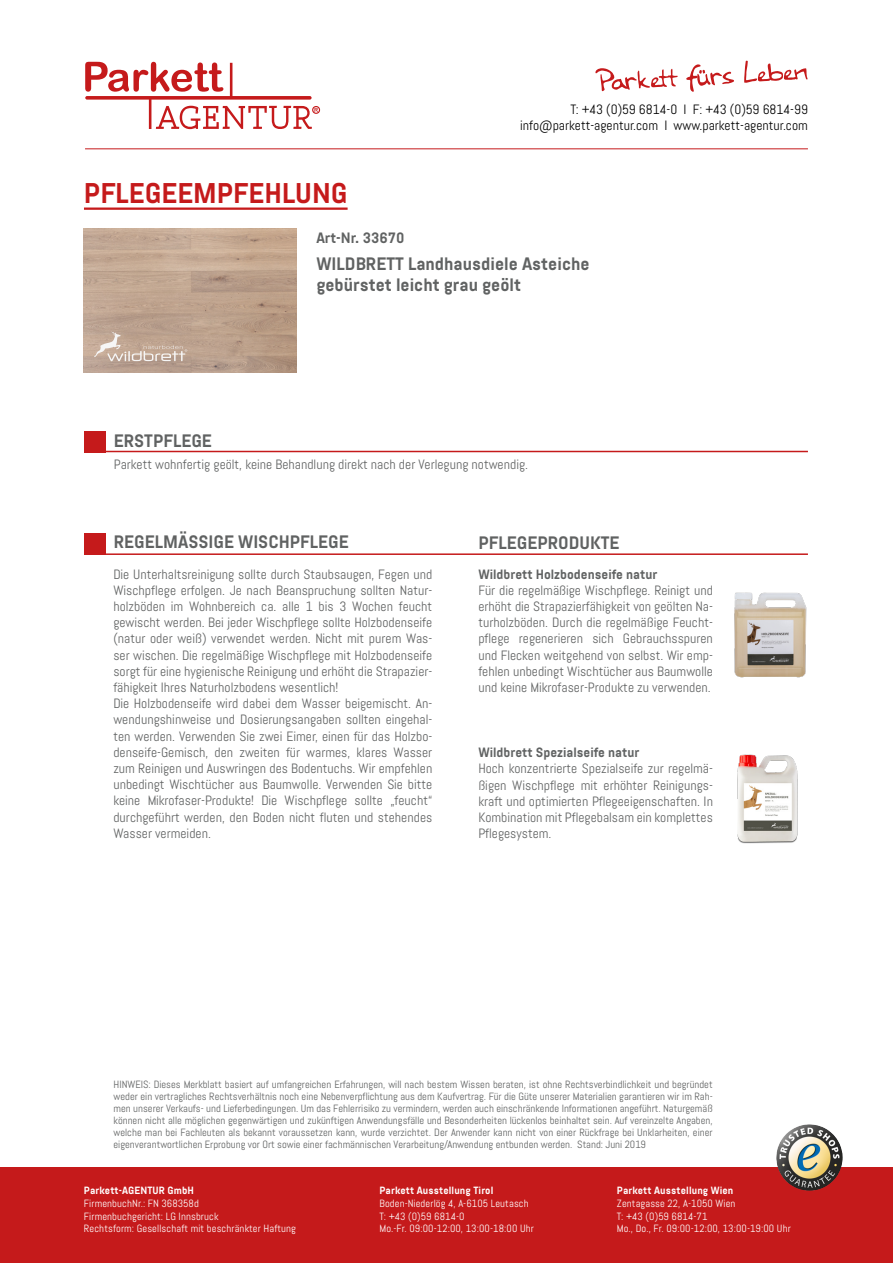
<style>
.page{position:relative;width:893px;height:1263px;background:#fff}
.page>*{position:absolute;margin:0;border:0;box-sizing:border-box;transform-origin:0 0}
.t1{font:700 28.5px "Abel Pro";color:#c51a1b}
.t2{font:700 18px/21px "Abel Pro";color:#606262}
.t3{font:700 15px "Abel Pro";color:#606262}
.t4{font:13.5px/16.2px "Abel Pro";color:#606262;text-align:justify}
.t5{font:13.5px/16.2px "Abel Pro";color:#000;text-align:right}
.t6{font:700 13.5px "Abel Pro";color:#606262}
.t7{font:10.5px/12px "Abel Pro";color:#606262;text-align:justify}
.t8{font:10.5px/12.6px "Abel Pro";letter-spacing:.01em;color:#fff}
.t9{font:700 10.5px "Abel Pro";letter-spacing:.01em;color:#fff}
</style>
<div class="page">
<div style="left:0;top:1168px;width:893px;height:95px;background:#c51a1b"></div>
<svg style="left:85px;top:62px;width:235px;height:67px"></svg>
<img style="left:776px;top:1124px;width:67px;height:67px">
<hr style="left:85px;top:149px;width:723px;height:1px;background:#c51a1b">
<svg style="left:686px;top:64px;width:48px;height:28px"></svg>
<svg style="left:595px;top:68px;width:83px;height:23px"></svg>
<svg style="left:744px;top:61px;width:64px;height:22px"></svg>
<div style="left:84px;top:431px;width:21px;height:21px;background:#c51a1b"></div>
<hr style="left:105px;top:451px;width:703px;height:1px;background:#c51a1b">
<div style="left:84px;top:534px;width:21px;height:21px;background:#c51a1b"></div>
<hr style="left:105px;top:553px;width:703px;height:2px;background:#c51a1b">
<hr style="left:84px;top:207px;width:264px;height:3px;background:#c51a1b">
<img style="left:84px;top:229px;width:213px;height:144px">
<svg style="left:94px;top:331px;width:93px;height:30px;background:#c6b0a0"></svg>
<img style="left:734px;top:592px;width:73px;height:86px">
<img style="left:737px;top:754px;width:61px;height:90px">
<p class="t5" style="left:520px;top:101px;width:289px">T: +43 (0)59 6814-0 I F: +43 (0)59 6814-99 info@parkett-agentur.com I www.parkett-agentur.com</p>
<h1 class="t1" style="left:84px;top:173px;width:17px">pflege</h1>
<h1 class="t1" style="left:177px;top:173px;width:172px">EMPFEHLUNG</h1>
<p class="t3" style="left:316px;top:227px;width:90px">Art-Nr. 33670</p>
<h2 class="t2" style="left:316px;top:253px;width:275px">WILDBRETT Landhausdiele Asteiche gebürstet leicht grau geölt</h2>
<h2 class="t2" style="left:114px;top:430px;width:100px">ERSTPFLEGE</h2>
<p class="t4" style="left:114px;top:456px;width:416px">Parkett wohnfertig geölt, keine Behandlung direkt nach der Verlegung notwendig.</p>
<h2 class="t2" style="left:114px;top:532px;width:237px">REGELMÄSSIGE WISCHPFLEGE</h2>
<p class="t4" style="left:113px;top:566px;width:320px;text-align:left">Die Unterhaltsreinigung sollte durch Staubsaugen, Fegen und Wischpflege erfolgen. Je nach Beanspruchung sollten Natur&shy;holzböden im Wohnbereich ca. alle 1 bis 3 Wochen feucht gewischt werden. Bei jeder Wischpflege sollte Holzbodenseife (natur oder weiß) verwendet werden. Nicht mit purem Was&shy;ser wischen. Die regelmäßige Wischpflege mit Holzbodenseife sorgt für eine hygienische Reinigung und erhöht die Strapazier&shy;fähigkeit Ihres Naturholzbodens wesentlich!<br>Die Holzbodenseife wird dabei dem Wasser beigemischt. An&shy;wendungshinweise und Dosierungsangaben sollten eingehal&shy;ten werden. Verwenden Sie zwei Eimer, einen für das Holzbo&shy;denseife-Gemisch, den zweiten für warmes, klares Wasser zum Reinigen und Auswringen des Bodentuchs. Wir empfehlen unbedingt Wischtücher aus Baumwolle. Verwenden Sie bitte keine Mikrofaser-Produkte! Die Wischpflege sollte „feucht“ durchgeführt werden, den Boden nicht fluten und stehendes Wasser vermeiden.</p>
<h2 class="t2" style="left:478px;top:532px;width:143px">pFLEGEPRODUKTE</h2>
<p class="t6" style="left:478px;top:564px;width:180px">Wildbrett Holzbodenseife natur</p>
<p class="t4" style="left:478px;top:582px;width:236px">Für die regelmäßige Wischpflege. Reinigt und erhöht die Strapazierfähigkeit von geölten Na&shy;turholzböden. Durch die regelmäßige Feucht&shy;pflege regenerieren sich Gebrauchsspuren und Flecken weitgehend von selbst. Wir emp&shy;fehlen unbedingt Wischtücher aus Baumwolle und keine Mikrofaser-Produkte zu verwenden.</p>
<p class="t6" style="left:478px;top:743px;width:162px">Wildbrett Spezialseife natur</p>
<p class="t4" style="left:478px;top:761px;width:236px">Hoch konzentrierte Spezialseife zur regelmä&shy;ßigen Wischpflege mit erhöhter Reinigungs&shy;kraft und optimierten Pflegeeigenschaften. In Kombination mit Pflegebalsam ein komplettes Pflegesystem.</p>
<p class="t7" style="left:114px;top:1078px;width:601px">HINWEIS: Dieses Merkblatt basiert auf umfangreichen Erfahrungen, will nach bestem Wissen beraten, ist ohne Rechtsverbindlichkeit und begründet weder ein vertragliches Rechtsverhältnis noch eine Nebenverpflichtung aus dem Kaufvertrag. Für die Güte unserer Materialien garantieren wir im Rah&shy;men unserer Verkaufs- und Lieferbedingungen. Um das Fehlerrisiko zu vermindern, werden auch einschränkende Informationen angeführt. Naturgemäß können nicht alle möglichen gegenwärtigen und zukünftigen Anwendungsfälle und Besonderheiten lückenlos beinhaltet sein. Auf vereinzelte Angaben, welche man bei Fachleuten als bekannt voraussetzen kann, wurde verzichtet. Der Anwender kann nicht von einer Rückfrage bei Unklarheiten, einer eigenverantwortlichen Erprobung vor Ort sowie einer fachmännischen Verarbeitung/Anwendung entbunden werden. Stand: Juni 2019</p>
<p class="t9" style="left:84px;top:1183px;width:112px">Parkett-AGENTUR GmbH</p>
<p class="t8" style="left:84px;top:1197px;width:214px">FirmenbuchNr.: FN 368358d<br>Firmenbuchgericht: LG Innsbruck<br>Rechtsform: Gesellschaft mit beschränkter Haftung</p>
<p class="t9" style="left:379px;top:1183px;width:115px">Parkett Ausstellung Tirol</p>
<p class="t8" style="left:379px;top:1197px;width:156px">Boden-Niederlög 4, A-6105 Leutasch<br>T: +43 (0)59 6814-0<br>Mo.-Fr. 09:00-12:00, 13:00-18:00 Uhr</p>
<p class="t9" style="left:617px;top:1183px;width:118px">Parkett Ausstellung Wien</p>
<p class="t8" style="left:617px;top:1197px;width:175px">Zentagasse 22, A-1050 Wien<br>T: +43 (0)59 6814-71<br>Mo., Do., Fr. 09:00-12:00, 13:00-19:00 Uhr</p>
</div>
